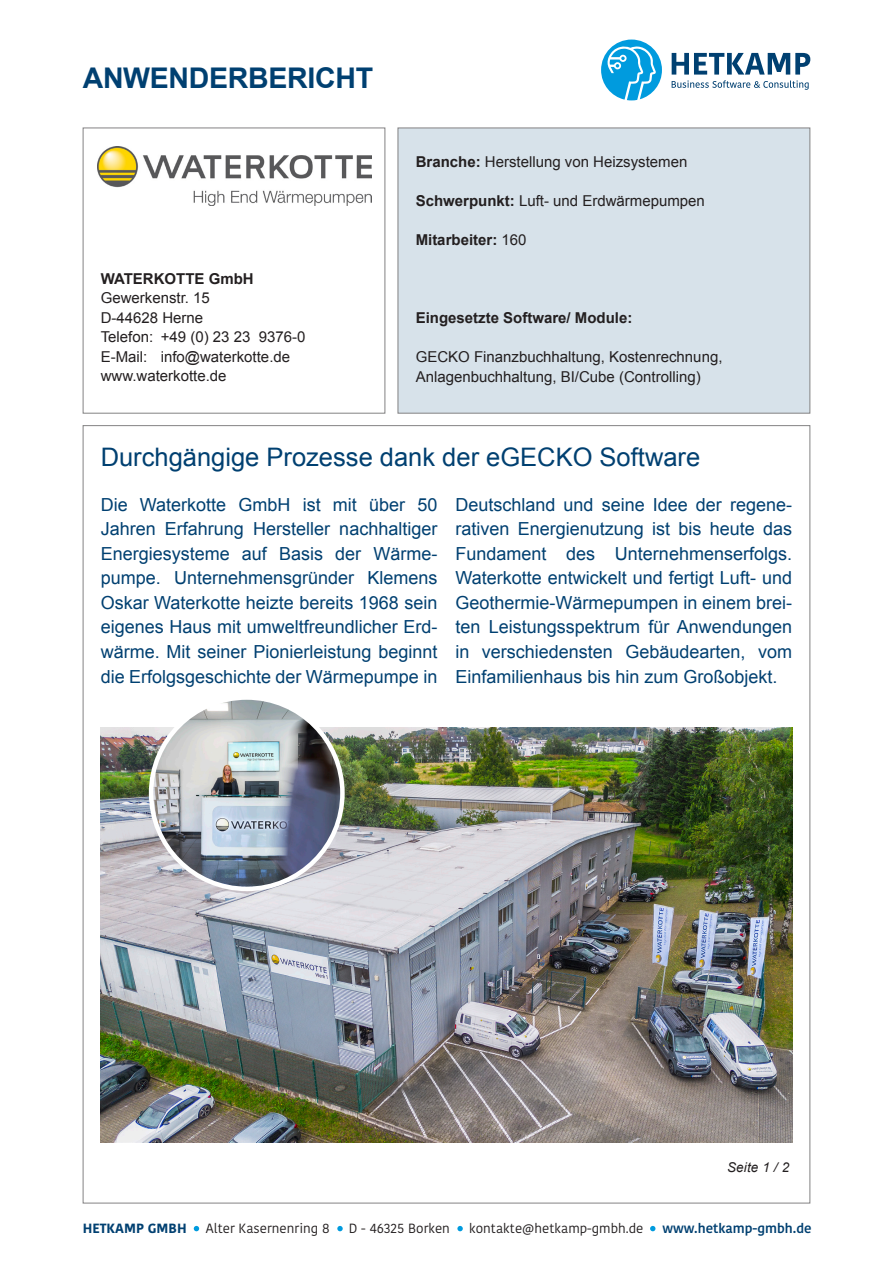
<style>
.page{position:relative;width:893px;height:1263px;background:#fff}
.page>*{position:absolute;margin:0;border:0;box-sizing:border-box;transform-origin:0 0}
.t1{font:700 28.5px "Arial";letter-spacing:-.01em;color:#004071}
.t2{font:25.5px "Arial";color:#004071}
.t3{font:18px/24.6px "Arial";color:#004071;text-align:justify}
.t4{font:15px/19.5px "Arial";color:#231f20}
.t5{font:700 15px "Arial";color:#231f20}
.t6{font:italic 13.5px "Arial";letter-spacing:.01em;color:#231f20}
.t7{font:13.35px "Kohinoor Devanagari";color:#231f20}
.t8{font:600 13.35px "Kohinoor Devanagari";color:#004071}
.t9{font:700 13.35px "Kohinoor Devanagari";color:#004071}
.s1{font-weight:700}
.s2{font-weight:400}
</style>
<div class="page">
<div style="left:83px;top:128px;width:302px;height:286px;border:1px solid #838283"></div>
<div style="left:398px;top:128px;width:412px;height:286px;background:#d7e2ea;border:1px solid #838283"></div>
<img style="left:98px;top:146px;width:274px;height:60px">
<img style="left:101px;top:727px;width:691px;height:416px">
<svg style="left:650px;top:1226px;width:5px;height:5px"></svg>
<svg style="left:457px;top:1226px;width:6px;height:5px"></svg>
<svg style="left:337px;top:1226px;width:6px;height:5px"></svg>
<svg style="left:194px;top:1226px;width:5px;height:5px"></svg>
<svg style="left:672px;top:53px;width:138px;height:37px"></svg>
<svg style="left:601px;top:40px;width:61px;height:60px"></svg>
<img style="left:151px;top:697px;width:191px;height:192px;border-radius:96px">
<div style="left:149px;top:695px;width:196px;height:196px;border:4px solid #fff;border-radius:50%"></div>
<p class="t1" style="left:83px;top:59px;width:292px">ANWENDERBERICHT</p>
<p class="t5" style="left:101px;top:269px;width:155px">WATERKOTTE GmbH</p>
<p class="t4" style="left:101px;top:288px;width:111px">Gewerkenstr. 15</p>
<p class="t4" style="left:101px;top:308px;width:104px">D-44628 Herne</p>
<p class="t4" style="left:101px;top:327px;width:206px">Telefon: +49 (0) 23 23 9376-0</p>
<p class="t4" style="left:101px;top:347px;width:191px">E-Mail: info@waterkotte.de</p>
<p class="t4" style="left:101px;top:366px;width:127px">www.waterkotte.de</p>
<p class="t4" style="left:416px;top:152px;width:273px"><span class="s1">Branche:</span> Herstellung von Heizsystemen</p>
<p class="t4" style="left:416px;top:191px;width:291px"><span class="s1">Schwerpunkt:</span> Luft- und Erdwärmepumpen</p>
<p class="t5" style="left:416px;top:230px;width:112px">Mitarbeiter: <span class="s2">160</span></p>
<p class="t5" style="left:416px;top:308px;width:218px">Eingesetzte Software/ Module:</p>
<p class="t4" style="left:416px;top:347px;width:308px">GECKO Finanzbuchhaltung, Kostenrechnung,<br>Anlagenbuchhaltung, BI/Cube (Controlling)</p>
<p class="t2" style="left:101px;top:440px;width:601px">Durchgängige Prozesse dank der eGECKO Software</p>
<p class="t3" style="left:101px;top:492px;width:338px">Die Waterkotte GmbH ist mit über 50<br>Jahren Erfahrung Hersteller nachhaltiger Energiesysteme auf Basis der Wärme&shy;pumpe. Unternehmensgründer Klemens Oskar Waterkotte heizte bereits 1968 sein eigenes Haus mit umweltfreundlicher Erd&shy;wärme. Mit seiner Pionierleistung beginnt die Erfolgsgeschichte der Wärmepumpe in</p>
<p class="t3" style="left:455px;top:492px;width:338px">Deutschland und seine Idee der regene&shy;rativen Energienutzung ist bis heute das Fundament des Unternehmenserfolgs.<br>Waterkotte entwickelt und fertigt Luft- und Geothermie-Wärmepumpen in einem brei&shy;ten Leistungsspektrum für Anwendungen in verschiedensten Gebäudearten, vom Einfamilienhaus bis hin zum Großobjekt.</p>
<p class="t6" style="left:727px;top:1159px;width:64px">Seite 1 / 2</p>
<p class="t9" style="left:83px;top:1217px;width:106px">HETKAMP GMBH</p>
<p class="t7" style="left:206px;top:1221px;width:125px">Alter Kasernenring 8</p>
<p class="t7" style="left:349px;top:1221px;width:103px">D - 46325 Borken</p>
<p class="t7" style="left:469px;top:1221px;width:176px">kontakte@hetkamp-gmbh.de</p>
<p class="t8" style="left:663px;top:1221px;width:151px">www.hetkamp-gmbh.de</p>
</div>
